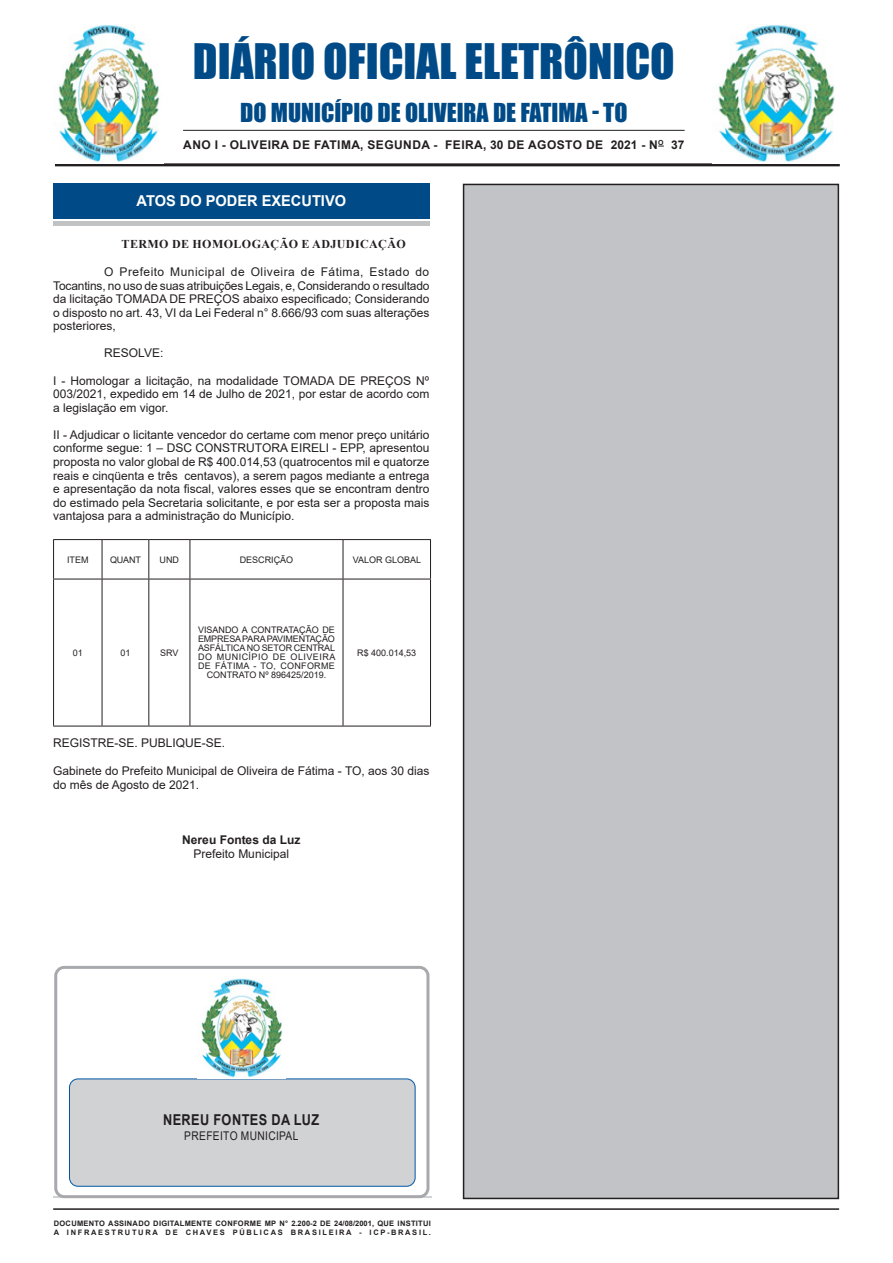
<style>
.page{position:relative;width:893px;height:1263px;background:#fff}
.page>*{position:absolute;margin:0;border:0;box-sizing:border-box;transform-origin:0 0}
.t1{font:45px "Impact";color:#004b87}
.t2{font:24px "Impact";color:#004b87}
.Chancela{font:700 15px "Arial";color:#fff}
.t3{font:700 15px "Arial";letter-spacing:.035em;color:#231f20;scale:.85 1}
.SEM_PARAGRO{font:12px/13.5px "Arial";color:#231f20;text-align:justify}
.CORPO_DE_TEXTO{font:12px/13.5px "Arial";color:#231f20;text-align:justify}
.NOME{font:700 12px "Arial";letter-spacing:.035em;color:#231f20}
.TITULOS{font:700 12px "Times New Roman";letter-spacing:.035em;color:#231f20}
.SEM_PARAGRO-2{font:12px "Arial";letter-spacing:.035em;color:#231f20;scale:.85 1}
.CARGO{font:12px "Arial";color:#231f20}
.NOME-2{font:700 12px "Arial";color:#231f20}
.SEM_PARAGRO-3{font:9px/9px "Arial";color:#231f20;text-align:center}
.t4{font:700 7.5px "Arial";letter-spacing:.04em;color:#231f20}
.t5{font:700 7.5px "Arial";letter-spacing:.225em;color:#231f20}
</style>
<div class="page">
<hr style="left:53px;top:1208px;width:786px;height:2px;background:#231f20">
<hr style="left:55px;top:163px;width:785px;height:3px;background:#231f20">
<img style="left:58px;top:24px;width:102px;height:139px">
<hr style="left:183px;top:130px;width:502px;height:1px;background:#231f20">
<div style="left:53px;top:189px;width:376px;height:37px;background:#c1c2c4"></div>
<div style="left:53px;top:186px;width:376px;height:35px;background:#fff"></div>
<div style="left:53px;top:184px;width:376px;height:35px;background:#004b87"></div>
<hr style="left:53px;top:1197px;width:379px;height:1px;background:#d1d2d4">
<div style="left:54px;top:966px;width:375px;height:232px;border:3px solid #a8a9ad;border-radius:9px"></div>
<div style="left:70px;top:1079px;width:345px;height:107px;background:#d1d2d4;border-radius:9px"></div>
<div style="left:69px;top:1079px;width:346px;height:107px;border:1px solid #0057a8;border-radius:9px"></div>
<img style="left:201px;top:979px;width:82px;height:99px">
<img style="left:718px;top:24px;width:117px;height:139px">
<div style="left:464px;top:184px;width:374px;height:1014px;background:#c2c3c6"></div>
<div style="left:463px;top:184px;width:376px;height:1015px;border:2px solid #231f20"></div>
<hr style="left:53px;top:539px;width:49px;height:1px;background:#231f20">
<hr style="left:53px;top:540px;width:1px;height:39px;background:#231f20">
<hr style="left:102px;top:539px;width:47px;height:1px;background:#231f20">
<hr style="left:102px;top:540px;width:1px;height:39px;background:#231f20">
<hr style="left:149px;top:539px;width:41px;height:1px;background:#231f20">
<hr style="left:148px;top:540px;width:1px;height:39px;background:#231f20">
<hr style="left:190px;top:539px;width:153px;height:1px;background:#231f20">
<hr style="left:190px;top:540px;width:1px;height:39px;background:#231f20">
<hr style="left:343px;top:539px;width:88px;height:1px;background:#231f20">
<hr style="left:343px;top:540px;width:1px;height:39px;background:#231f20">
<hr style="left:430px;top:540px;width:1px;height:39px;background:#231f20">
<hr style="left:53px;top:579px;width:49px;height:1px;background:#231f20">
<hr style="left:53px;top:579px;width:1px;height:147px;background:#231f20">
<hr style="left:102px;top:579px;width:47px;height:1px;background:#231f20">
<hr style="left:102px;top:579px;width:1px;height:147px;background:#231f20">
<hr style="left:149px;top:579px;width:41px;height:1px;background:#231f20">
<hr style="left:148px;top:579px;width:1px;height:147px;background:#231f20">
<hr style="left:190px;top:579px;width:153px;height:1px;background:#231f20">
<hr style="left:190px;top:579px;width:1px;height:147px;background:#231f20">
<hr style="left:343px;top:579px;width:88px;height:1px;background:#231f20">
<hr style="left:343px;top:579px;width:1px;height:147px;background:#231f20">
<hr style="left:430px;top:579px;width:1px;height:147px;background:#231f20">
<hr style="left:53px;top:726px;width:49px;height:1px;background:#231f20">
<hr style="left:102px;top:726px;width:47px;height:1px;background:#231f20">
<hr style="left:149px;top:726px;width:41px;height:1px;background:#231f20">
<hr style="left:190px;top:726px;width:153px;height:1px;background:#231f20">
<hr style="left:343px;top:726px;width:88px;height:1px;background:#231f20">
<p class="t1" style="left:193px;top:26px;width:483px">DIÁRIO OFICIAL ELETRÔNICO</p>
<p class="t2" style="left:240px;top:94px;width:389px">DO MUNICÍPIO DE OLIVEIRA DE FATIMA - TO</p>
<p class="NOME" style="left:183px;top:137px;width:503px">ANO I - OLIVEIRA DE FATIMA, SEGUNDA - FEIRA, 30 DE AGOSTO DE 2021 - N<sup>O</sup> 37</p>
<p class="Chancela" style="left:137px;top:190px;width:211px">ATOS DO PODER EXECUTIVO</p>
<p class="TITULOS" style="left:122px;top:235px;width:286px">TERMO DE HOMOLOGAÇÃO E ADJUDICAÇÃO</p>
<p class="CORPO_DE_TEXTO" style="left:53px;top:265px;width:378px;text-indent:51px">O Prefeito Municipal de Oliveira de Fátima, Estado do Tocantins, no uso de suas atribuições Legais, e, Considerando o resultado da licitação TOMADA DE PREÇOS abaixo especificado; Considerando o disposto no art. 43, VI da Lei Federal n° 8.666/93 com suas alterações posteriores,</p>
<p class="CORPO_DE_TEXTO" style="left:104px;top:346px;width:61px">RESOLVE:</p>
<p class="SEM_PARAGRO" style="left:53px;top:374px;width:378px">I - Homologar a licitação, na modalidade TOMADA DE PREÇOS Nº 003/2021, expedido em 14 de Julho de 2021, por estar de acordo com a legislação em vigor.</p>
<p class="SEM_PARAGRO" style="left:53px;top:428px;width:378px">II - Adjudicar o licitante vencedor do certame com menor preço unitário conforme segue: 1 – DSC CONSTRUTORA EIRELI - EPP, apresentou proposta no valor global de R$ 400.014,53 (quatrocentos mil e quatorze reais e cinqüenta e três centavos), a serem pagos mediante a entrega e apresentação da nota fiscal, valores esses que se encontram dentro do estimado pela Secretaria solicitante, e por esta ser a proposta mais vantajosa para a administração do Município.</p>
<p class="SEM_PARAGRO-3" style="left:67px;top:555px;width:23px">ITEM</p>
<p class="SEM_PARAGRO-3" style="left:110px;top:555px;width:32px">QUANT</p>
<p class="SEM_PARAGRO-3" style="left:160px;top:555px;width:21px">UND</p>
<p class="SEM_PARAGRO-3" style="left:240px;top:555px;width:55px">DESCRIÇÃO</p>
<p class="SEM_PARAGRO-3" style="left:353px;top:555px;width:70px">VALOR GLOBAL</p>
<p class="SEM_PARAGRO-3" style="left:73px;top:648px;width:12px">01</p>
<p class="SEM_PARAGRO-3" style="left:120px;top:648px;width:12px">01</p>
<p class="SEM_PARAGRO-3" style="left:160px;top:648px;width:20px">SRV</p>
<p class="SEM_PARAGRO-3" style="left:198px;top:626px;width:139px">VISANDO A CONTRATAÇÃO DE<br>EMPRESA PARA PAVIMENTAÇÃO<br>ASFÁLTICA NO SETOR CENTRAL<br>DO MUNICÍPIO DE OLIVEIRA<br>DE FÁTIMA - TO, CONFORME<br>CONTRATO Nº 896425/2019.</p>
<p class="SEM_PARAGRO-3" style="left:357px;top:648px;width:61px">R$ 400.014,53</p>
<p class="SEM_PARAGRO" style="left:53px;top:736px;width:174px">REGISTRE-SE. PUBLIQUE-SE.</p>
<p class="SEM_PARAGRO" style="left:53px;top:764px;width:378px">Gabinete do Prefeito Municipal de Oliveira de Fátima - TO, aos 30 dias do mês de Agosto de 2021.</p>
<p class="NOME-2" style="left:182px;top:832px;width:120px">Nereu Fontes da Luz</p>
<p class="CARGO" style="left:194px;top:845px;width:97px">Prefeito Municipal</p>
<p class="t3" style="left:163px;top:1109px;width:185px">NEREU FONTES DA LUZ</p>
<p class="SEM_PARAGRO-2" style="left:184px;top:1127px;width:136px">PREFEITO MUNICIPAL</p>
<p class="t4" style="left:54px;top:1218px;width:379px">DOCUMENTO ASSINADO DIGITALMENTE CONFORME MP N° 2.200-2 DE 24/08/2001, QUE INSTITUI</p>
<p class="t5" style="left:54px;top:1227px;width:379px">A INFRAESTRUTURA DE CHAVES PÚBLICAS BRASILEIRA - ICP-BRASIL.</p>
</div>
